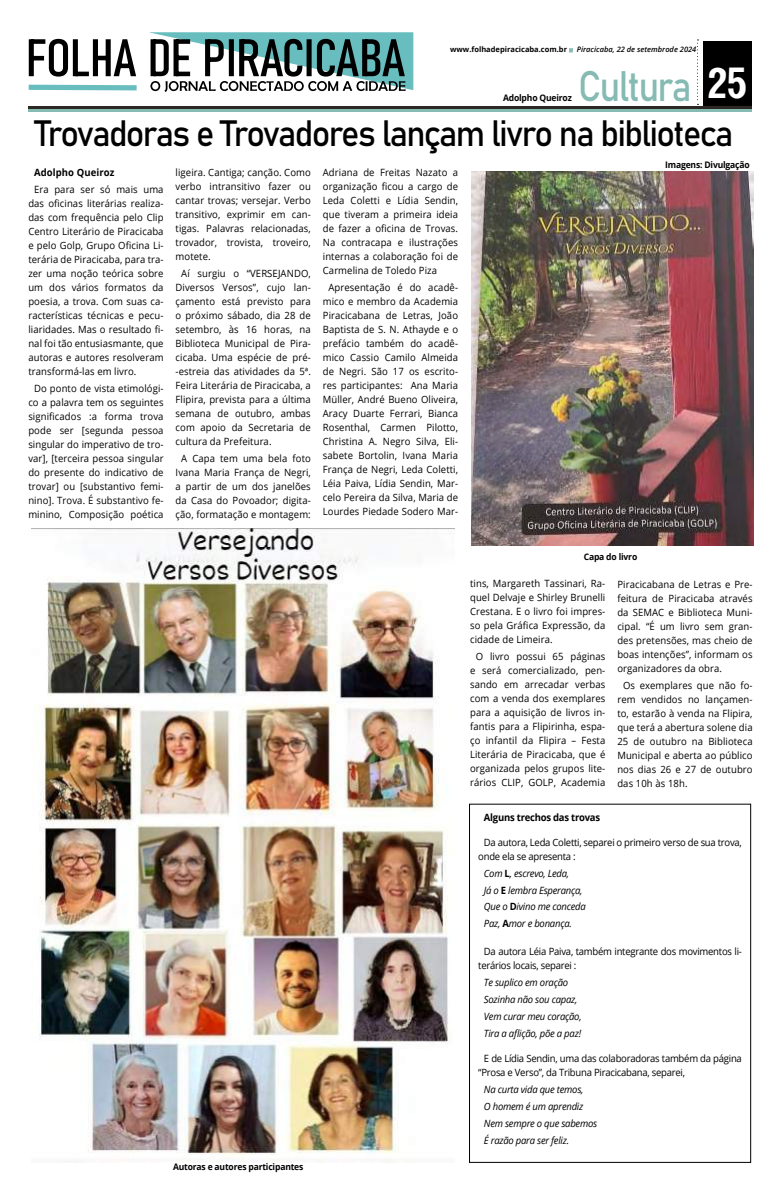
<style>
.page{position:relative;width:780px;height:1191px;background:#fff}
.page>*{position:absolute;margin:0;border:0;box-sizing:border-box;transform-origin:0 0}
.t1{font:42.1px "Bahnschrift";letter-spacing:-.045em;color:#85bbb3;scale:.89 1}
.t2{font:36.2px "Bahnschrift";letter-spacing:-.05em;color:#000;scale:.95 1}
.t3{font:10px/14px "Open Sans";letter-spacing:.01em;color:#000;text-align:justify;scale:.95 1}
.t4{font:10px/14px "Open Sans";letter-spacing:-.025em;color:#000;scale:.95 1}
.t5{font:italic 10px/16.8px "Open Sans";letter-spacing:-.025em;color:#000;scale:.95 1}
.t6{font:700 10px "Open Sans";letter-spacing:-.025em;color:#000;scale:.95 1}
.t7{font:700 10px "Open Sans";letter-spacing:.01em;color:#000;scale:.95 1}
.t8{font:700 9px "Open Sans";letter-spacing:-.02em;color:#000;scale:.95 1}
.t9{font:italic 600 7.5px "Open Sans";color:#000}
.t10{font:700 7.5px "Open Sans";color:#000}
.s1{font-family:"Arena Condensed";font-weight:700;font-size:40.6px;color:#fff}
.s2{font-weight:700;font-style:normal}
</style>
<div class="page">
<div style="left:703px;top:41px;width:48px;height:65px;background:#000"></div>
<hr style="left:28px;top:109px;width:723px;height:2px;background:#85bbb3">
<hr style="left:28px;top:106px;width:723px;height:3px;background:#2c2824">
<svg style="left:697px;top:39px;width:1px;height:66px"></svg>
<svg style="left:28px;top:32px;width:385px;height:60px"></svg>
<svg style="left:569px;top:48px;width:4px;height:4px"></svg>
<img style="left:471px;top:171px;width:283px;height:374px">
<img style="left:35px;top:529px;width:419px;height:633px">
<p class="t10" style="left:450px;top:44px;width:118px">www.folhadepiracicaba.com.br</p>
<p class="t9" style="left:577px;top:44px;width:121px">Piracicaba, 22 de setembrode 2024</p>
<p class="t8" style="left:503px;top:92px;width:74px">Adolpho Queiroz</p>
<h1 class="t1" style="left:578px;top:55px;width:192px">Cultura <span class="s1">25</span></h1>
<h2 class="t2" style="left:34px;top:106px;width:737px">Trovadoras e Trovadores lançam livro na biblioteca</h2>
<p class="t7" style="left:34px;top:166px;width:86px">Adolpho Queiroz</p>
<p class="t3" style="left:28px;top:182px;width:144px;text-indent:6px">Era para ser só mais uma das oficinas literárias realiza&shy;das com frequência pelo Clip Centro Literário de Piracicaba e pelo Golp, Grupo Oficina Li&shy;terária de Piracicaba, para tra&shy;zer uma noção teórica sobre um dos vários formatos da poesia, a trova. Com suas ca&shy;racterísticas técnicas e pecu&shy;liaridades. Mas o resultado fi&shy;nal foi tão entusiasmante, que autoras e autores resolveram transformá-las em livro.</p>
<p class="t3" style="left:28px;top:381px;width:144px;text-align:center">Do ponto de vista etimológi&shy;co a palavra tem os seguintes significados :a forma trova pode ser [segunda pessoa singular do imperativo de tro&shy;var], [terceira pessoa singular do presente do indicativo de trovar] ou [substantivo femi&shy;nino]. Trova. É substantivo fe&shy;minino, Composição poética</p>
<p class="t3" style="left:176px;top:165px;width:144px">ligeira. Cantiga; canção. Como verbo intransitivo fazer ou cantar trovas; versejar. Verbo transitivo, exprimir em can&shy;tigas. Palavras relacionadas, trovador, trovista, troveiro, motete.</p>
<p class="t3" style="left:176px;top:266px;width:144px;text-indent:6px">Aí surgiu o “VERSEJANDO, Diversos Versos”, cujo lan&shy;çamento está previsto para o próximo sábado, dia 28 de setembro, às 16 horas, na Biblioteca Municipal de Pira&shy;cicaba. Uma espécie de pré--estreia das atividades da 5ª.<br>Feira Literária de Piracicaba, a Flipira, prevista para a última semana de outubro, ambas com apoio da Secretaria de cultura da Prefeitura.</p>
<p class="t3" style="left:176px;top:451px;width:144px;text-align:center">A Capa tem uma bela foto<br>Ivana Maria França de Negri, a partir de um dos janelões da Casa do Povoador; digita&shy;ção, formatação e montagem:</p>
<p class="t3" style="left:323px;top:165px;width:144px">Adriana de Freitas Nazato a organização ficou a cargo de Leda Coletti e Lídia Sendin, que tiveram a primeira ideia de fazer a oficina de Trovas.<br>Na contracapa e ilustrações internas a colaboração foi de Carmelina de Toledo Piza</p>
<p class="t3" style="left:323px;top:280px;width:144px;text-align:center">Apresentação é do acadê&shy;mico e membro da Academia<br>Piracicabana de Letras, João<br>Baptista de S. N. Athayde e o prefácio também do acadê&shy;mico Cassio Camilo Almeida de Negri. São 17 os escrito&shy;res participantes: Ana Maria<br>Müller, André Bueno Oliveira,<br>Aracy Duarte Ferrari, Bianca<br>Rosenthal, Carmen Pilotto,<br>Christina A. Negro Silva, Eli&shy;sabete Bortolin, Ivana Maria<br>França de Negri, Leda Coletti,<br>Léia Paiva, Lídia Sendin, Mar&shy;celo Pereira da Silva, Maria de<br>Lourdes Piedade Sodero Mar-</p>
<p class="t8" style="left:665px;top:158px;width:91px">Imagens: Divulgação</p>
<p class="t8" style="left:173px;top:1159px;width:139px">Autoras e autores participantes</p>
<p class="t8" style="left:583px;top:550px;width:58px">Capa do livro</p>
<p class="t3" style="left:470px;top:576px;width:144px">tins, Margareth Tassinari, Ra&shy;quel Delvaje e Shirley Brunelli Crestana. E o livro foi impres&shy;so pela Gráfica Expressão, da cidade de Limeira.</p>
<p class="t3" style="left:470px;top:649px;width:144px;text-align:center">O livro possui 65 páginas e será comercializado, pen&shy;sando em arrecadar verbas com a venda dos exemplares para a aquisição de livros in&shy;fantis para a Flipirinha, espa&shy;ço infantil da Flipira – Festa<br>Literária de Piracicaba, que é organizada pelos grupos lite&shy;rários CLIP, GOLP, Academia</p>
<p class="t3" style="left:617px;top:577px;width:144px">Piracicabana de Letras e Pre&shy;feitura de Piracicaba através da SEMAC e Biblioteca Muni&shy;cipal. “É um livro sem gran&shy;des pretensões, mas cheio de boas intenções”, informam os organizadores da obra.</p>
<p class="t3" style="left:617px;top:678px;width:144px;text-indent:6px">Os exemplares que não fo&shy;rem vendidos no lançamen&shy;to, estarão à venda na Flipira, que terá a abertura solene dia 25 de outubro na Biblioteca Municipal e aberta ao público nos dias 26 e 27 de outubro das 10h às 18h.</p>
<p class="t6" style="left:484px;top:810px;width:124px">Alguns trechos das trovas</p>
<p class="t4" style="left:478px;top:835px;width:279px;text-indent:6px">Da autora, Leda Coletti, separei o primeiro verso de sua trova, onde ela se apresenta :</p>
<p class="t5" style="left:484px;top:864px;width:109px">Com <span class="s2">L</span>, escrevo, Leda,<br>Já o <span class="s2">E</span> lembra Esperança,<br>Que o <span class="s2">D</span>ivino me conceda<br>Paz, <span class="s2">A</span>mor e bonança.</p>
<p class="t4" style="left:478px;top:944px;width:279px;text-indent:6px">Da autora Léia Paiva, também integrante dos movimentos li&shy;terários locais, separei :</p>
<p class="t5" style="left:484px;top:974px;width:104px">Te suplico em oração<br>Sozinha não sou capaz,<br>Vem curar meu coração,<br>Tira a aflição, põe a paz!</p>
<p class="t4" style="left:478px;top:1051px;width:279px;text-indent:6px">E de Lídia Sendin, uma das colaboradoras também da página “Prosa e Verso”, da Tribuna Piracicabana, separei,</p>
<p class="t5" style="left:484px;top:1080px;width:121px">Na curta vida que temos,<br>O homem é um aprendiz<br>Nem sempre o que sabemos<br>É razão para ser feliz.</p>
</div>
